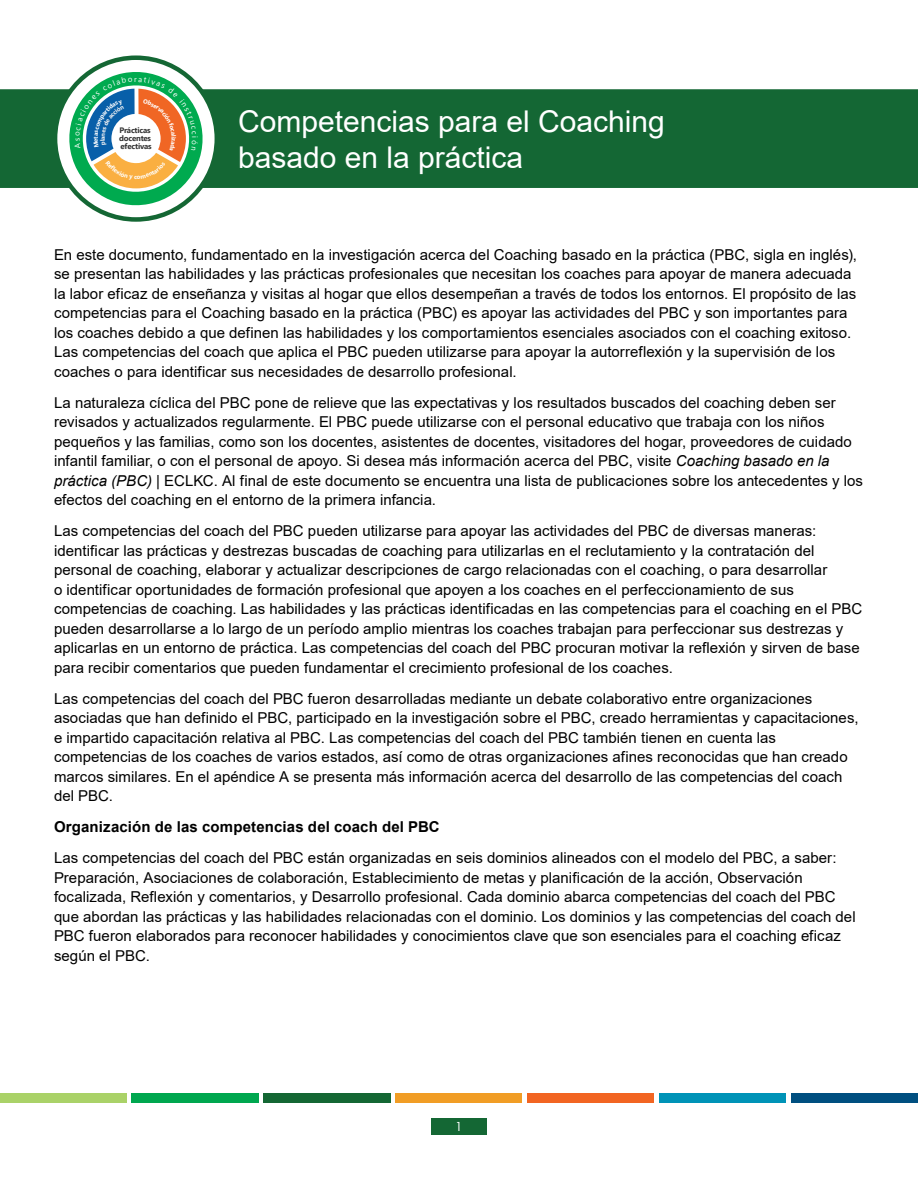
<style>
.page{position:relative;width:918px;height:1188px;background:#fff}
.page>*{position:absolute;margin:0;border:0;box-sizing:border-box;transform-origin:0 0}
.t1{font:30px/36px "Arial";color:#fff}
.t2{font:15px/19.5px "Arial";letter-spacing:.005em;color:#000}
.t3{font:700 15px "Arial";letter-spacing:.01em;color:#000}
.t4{font:12px "Futura Std";color:#fff}
.t5{font:700 7.95px/8.4px "Segoe UI";letter-spacing:-.025em;color:#333;text-align:justify}
.t6{font:7.8px "Segoe UI";color:#fff}
.s1{font-style:italic}
</style>
<div class="page">
<div style="left:0;top:89px;width:918px;height:99px;background:#146734"></div>
<div style="left:53px;top:55px;width:166px;height:167px;border:4px solid #146734;border-radius:50%"></div>
<div style="left:431px;top:1118px;width:56px;height:16px;background:#146734"></div>
<div style="left:0;top:1093px;width:127px;height:10px;background:#aad268"></div>
<div style="left:132px;top:1093px;width:127px;height:10px;background:#00a74f"></div>
<div style="left:264px;top:1093px;width:127px;height:10px;background:#146734"></div>
<div style="left:395px;top:1093px;width:128px;height:10px;background:#f19d25"></div>
<div style="left:527px;top:1093px;width:127px;height:10px;background:#f26522"></div>
<div style="left:659px;top:1093px;width:127px;height:10px;background:#0093b7"></div>
<div style="left:791px;top:1093px;width:127px;height:10px;background:#004f80"></div>
<svg style="left:57px;top:60px;width:158px;height:153px"></svg>
<p class="t6" style="left:134px;top:71px;width:4px">r</p>
<p class="t5" style="left:119px;top:125px;width:34px">Prácticas docentes efectivas</p>
<h1 class="t1" style="left:238px;top:103px;width:428px">Competencias para el Coaching basado en la práctica</h1>
<p class="t2" style="left:54px;top:245px;width:805px">En este documento, fundamentado en la investigación acerca del Coaching basado en la práctica (PBC, sigla en inglés), se presentan las habilidades y las prácticas profesionales que necesitan los coaches para apoyar de manera adecuada la labor eficaz de enseñanza y visitas al hogar que ellos desempeñan a través de todos los entornos. El propósito de las competencias para el Coaching basado en la práctica (PBC) es apoyar las actividades del PBC y son importantes para los coaches debido a que definen las habilidades y los comportamientos esenciales asociados con el coaching exitoso.<br>Las competencias del coach que aplica el PBC pueden utilizarse para apoyar la autorreflexión y la supervisión de los coaches o para identificar sus necesidades de desarrollo profesional.</p>
<p class="t2" style="left:54px;top:392px;width:811px">La naturaleza cíclica del PBC pone de relieve que las expectativas y los resultados buscados del coaching deben ser revisados y actualizados regularmente. El PBC puede utilizarse con el personal educativo que trabaja con los niños pequeños y las familias, como son los docentes, asistentes de docentes, visitadores del hogar, proveedores de cuidado infantil familiar, o con el personal de apoyo. Si desea más información acerca del PBC, visite <span class="s1">Coaching basado en la práctica (PBC)</span> | ECLKC. Al final de este documento se encuentra una lista de publicaciones sobre los antecedentes y los efectos del coaching en el entorno de la primera infancia.</p>
<p class="t2" style="left:54px;top:521px;width:810px">Las competencias del coach del PBC pueden utilizarse para apoyar las actividades del PBC de diversas maneras: identificar las prácticas y destrezas buscadas de coaching para utilizarlas en el reclutamiento y la contratación del personal de coaching, elaborar y actualizar descripciones de cargo relacionadas con el coaching, o para desarrollar<br>o identificar oportunidades de formación profesional que apoyen a los coaches en el perfeccionamiento de sus competencias de coaching. Las habilidades y las prácticas identificadas en las competencias para el coaching en el PBC pueden desarrollarse a lo largo de un período amplio mientras los coaches trabajan para perfeccionar sus destrezas y aplicarlas en un entorno de práctica. Las competencias del coach del PBC procuran motivar la reflexión y sirven de base para recibir comentarios que pueden fundamentar el crecimiento profesional de los coaches.</p>
<p class="t2" style="left:54px;top:688px;width:806px">Las competencias del coach del PBC fueron desarrolladas mediante un debate colaborativo entre organizaciones asociadas que han definido el PBC, participado en la investigación sobre el PBC, creado herramientas y capacitaciones, e impartido capacitación relativa al PBC. Las competencias del coach del PBC también tienen en cuenta las competencias de los coaches de varios estados, así como de otras organizaciones afines reconocidas que han creado marcos similares. En el apéndice A se presenta más información acerca del desarrollo de las competencias del coach del PBC.</p>
<h2 class="t3" style="left:54px;top:816px;width:387px">Organización de las competencias del coach del PBC</h2>
<p class="t2" style="left:54px;top:848px;width:803px">Las competencias del coach del PBC están organizadas en seis dominios alineados con el modelo del PBC, a saber:<br>Preparación, Asociaciones de colaboración, Establecimiento de metas y planificación de la acción, Observación focalizada, Reflexión y comentarios, y Desarrollo profesional. Cada dominio abarca competencias del coach del PBC que abordan las prácticas y las habilidades relacionadas con el dominio. Los dominios y las competencias del coach del PBC fueron elaborados para reconocer habilidades y conocimientos clave que son esenciales para el coaching eficaz según el PBC.</p>
<p class="t4" style="left:455px;top:1119px;width:9px">1</p>
</div>
